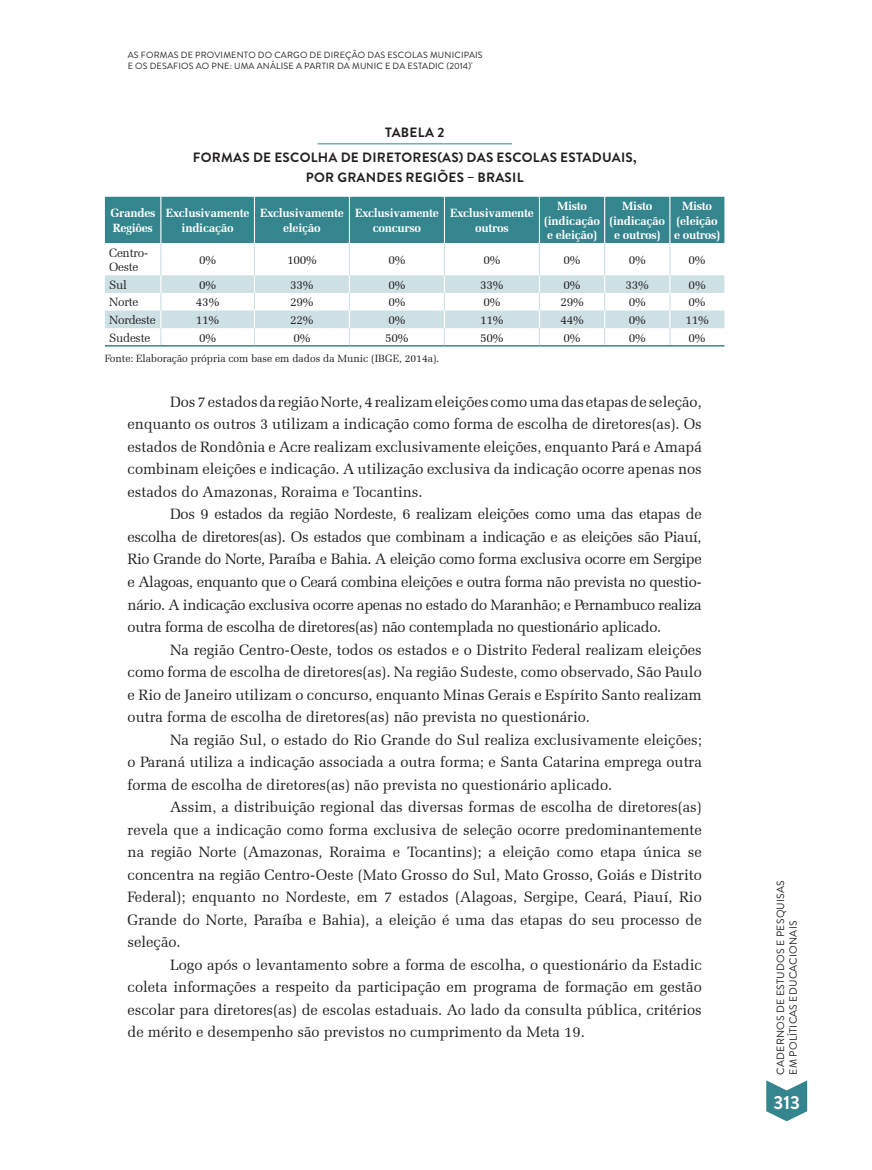
<style>
.page{position:relative;width:872px;height:1170px;background:#fff}
.page>*{position:absolute;margin:0;border:0;box-sizing:border-box;transform-origin:0 0}
.t1{font:700 18.9px "Brandon Grotesque";color:#fff}
.t2{font:15px/22.5px "Zapf Elliptical 711 BT";color:#231f20;text-align:justify}
.t3{font:700 13.5px/24.8px "Brandon Grotesque";letter-spacing:.02em;color:#231f20;text-align:center}
.t4{font:700 12px/14.4px "Zapf Elliptical 711 BT";letter-spacing:-.02em;color:#fff;text-align:center}
.t5{font:12px/14.4px "Zapf Elliptical 711 BT";letter-spacing:-.02em;color:#231f20}
.t6{font:10.5px "Zapf Elliptical 711 BT";color:#231f20}
.t7{font:10.5px/12.6px "Brandon Grotesque";letter-spacing:.02em;color:#231f20}
.t8{font:9px/10.8px "Brandon Grotesque";letter-spacing:.02em;color:#231f20}
</style>
<div class="page">
<svg style="left:766px;top:1080px;width:41px;height:41px"></svg>
<hr style="left:317px;top:143px;width:195px;height:1px;background:#34858d">
<div style="left:105px;top:197px;width:619px;height:46px;background:#34858d"></div>
<svg style="left:105px;top:243px;width:619px;height:32px"></svg>
<hr style="left:160px;top:197px;width:1px;height:46px;background:#fff">
<hr style="left:254px;top:197px;width:1px;height:46px;background:#fff">
<hr style="left:349px;top:197px;width:1px;height:46px;background:#fff">
<hr style="left:444px;top:197px;width:1px;height:46px;background:#fff">
<hr style="left:539px;top:197px;width:1px;height:46px;background:#fff">
<hr style="left:604px;top:197px;width:1px;height:46px;background:#fff">
<hr style="left:669px;top:197px;width:1px;height:46px;background:#fff">
<hr style="left:160px;top:243px;width:1px;height:32px;background:#cde0e4">
<hr style="left:254px;top:243px;width:1px;height:32px;background:#cde0e4">
<hr style="left:349px;top:243px;width:1px;height:32px;background:#cde0e4">
<hr style="left:444px;top:243px;width:1px;height:32px;background:#cde0e4">
<hr style="left:539px;top:243px;width:1px;height:32px;background:#cde0e4">
<hr style="left:604px;top:243px;width:1px;height:32px;background:#cde0e4">
<hr style="left:669px;top:243px;width:1px;height:32px;background:#cde0e4">
<svg style="left:105px;top:275px;width:619px;height:70px"></svg>
<hr style="left:105px;top:345px;width:56px;height:1px;background:#34858d">
<hr style="left:161px;top:345px;width:93px;height:1px;background:#34858d">
<hr style="left:254px;top:345px;width:95px;height:1px;background:#34858d">
<hr style="left:349px;top:345px;width:95px;height:1px;background:#34858d">
<hr style="left:444px;top:345px;width:95px;height:1px;background:#34858d">
<hr style="left:539px;top:345px;width:65px;height:1px;background:#34858d">
<hr style="left:604px;top:345px;width:66px;height:1px;background:#34858d">
<hr style="left:670px;top:345px;width:54px;height:1px;background:#34858d">
<p class="t8" style="left:128px;top:50px;width:356px">AS FORMAS DE PROVIMENTO DO CARGO DE DIREÇÃO DAS ESCOLAS MUNICIPAIS<br>E OS DESAFIOS AO PNE: UMA ANÁLISE A PARTIR DA MUNIC E DA ESTADIC (2014)<sup>*</sup></p>
<p class="t3" style="left:193px;top:120px;width:445px">TABELA 2<br>FORMAS DE ESCOLHA DE DIRETORES(AS) DAS ESCOLAS ESTADUAIS,</p>
<p class="t3" style="left:306px;top:165px;width:182px">POR GRANDES REGIÕES – BRA</p>
<p class="t3" style="left:504px;top:165px;width:20px">SIL</p>
<p class="t4" style="left:110px;top:206px;width:47px;text-align:left">Grandes<br>Regiôes</p>
<p class="t4" style="left:166px;top:206px;width:85px">Exclusivamente indicação</p>
<p class="t4" style="left:260px;top:206px;width:85px">Exclusivamente eleição</p>
<p class="t4" style="left:355px;top:206px;width:85px">Exclusivamente concurso</p>
<p class="t4" style="left:450px;top:206px;width:85px">Exclusivamente outros</p>
<p class="t4" style="left:544px;top:199px;width:57px">Misto (indicação e eleição)</p>
<p class="t4" style="left:609px;top:199px;width:57px">Misto (indicação e outros)</p>
<p class="t4" style="left:674px;top:199px;width:48px">Misto (eleição e outros)</p>
<p class="t5" style="left:109px;top:245px;width:41px">Centro-<br>Oeste</p>
<p class="t5" style="left:199px;top:252px;width:19px">0%</p>
<p class="t5" style="left:287px;top:252px;width:31px">100%</p>
<p class="t5" style="left:388px;top:252px;width:19px">0%</p>
<p class="t5" style="left:483px;top:252px;width:19px">0%</p>
<p class="t5" style="left:563px;top:252px;width:19px">0%</p>
<p class="t5" style="left:629px;top:252px;width:19px">0%</p>
<p class="t5" style="left:688px;top:252px;width:19px">0%</p>
<p class="t5" style="left:109px;top:277px;width:19px">Sul</p>
<p class="t5" style="left:199px;top:277px;width:19px">0%</p>
<p class="t5" style="left:290px;top:277px;width:25px">33%</p>
<p class="t5" style="left:388px;top:277px;width:19px">0%</p>
<p class="t5" style="left:480px;top:277px;width:25px">33%</p>
<p class="t5" style="left:563px;top:277px;width:19px">0%</p>
<p class="t5" style="left:625px;top:277px;width:25px">33%</p>
<p class="t5" style="left:688px;top:277px;width:19px">0%</p>
<p class="t5" style="left:109px;top:295px;width:31px">Norte</p>
<p class="t5" style="left:196px;top:295px;width:25px">43%</p>
<p class="t5" style="left:290px;top:295px;width:25px">29%</p>
<p class="t5" style="left:388px;top:295px;width:19px">0%</p>
<p class="t5" style="left:483px;top:295px;width:19px">0%</p>
<p class="t5" style="left:560px;top:295px;width:25px">29%</p>
<p class="t5" style="left:629px;top:295px;width:19px">0%</p>
<p class="t5" style="left:688px;top:295px;width:19px">0%</p>
<p class="t5" style="left:109px;top:312px;width:48px">Nordeste</p>
<p class="t5" style="left:196px;top:312px;width:25px">11%</p>
<p class="t5" style="left:290px;top:312px;width:25px">22%</p>
<p class="t5" style="left:388px;top:312px;width:19px">0%</p>
<p class="t5" style="left:480px;top:312px;width:25px">11%</p>
<p class="t5" style="left:560px;top:312px;width:25px">44%</p>
<p class="t5" style="left:628px;top:312px;width:19px">0%</p>
<p class="t5" style="left:685px;top:312px;width:25px">11%</p>
<p class="t5" style="left:109px;top:330px;width:43px">Sudeste</p>
<p class="t5" style="left:199px;top:330px;width:19px">0%</p>
<p class="t5" style="left:293px;top:330px;width:19px">0%</p>
<p class="t5" style="left:385px;top:330px;width:25px">50%</p>
<p class="t5" style="left:480px;top:330px;width:25px">50%</p>
<p class="t5" style="left:563px;top:330px;width:19px">0%</p>
<p class="t5" style="left:628px;top:330px;width:19px">0%</p>
<p class="t5" style="left:688px;top:330px;width:19px">0%</p>
<p class="t6" style="left:105px;top:352px;width:336px">Fonte: Elaboração própria com base em dados da Munic (IBGE, 2014a).</p>
<p class="t2" style="left:128px;top:390px;width:576px;text-indent:43px">Dos 7 estados da região Norte, 4 realizam eleições como uma das etapas de seleção, enquanto os outros 3 utilizam a indicação como forma de escolha de diretores(as). Os estados de Rondônia e Acre realizam exclusivamente eleições, enquanto Pará e Amapá combinam eleições e indicação. A utilização exclusiva da indicação ocorre apenas nos estados do Amazonas, Roraima e Tocantins.</p>
<p class="t2" style="left:128px;top:503px;width:576px;text-indent:43px">Dos 9 estados da região Nordeste, 6 realizam eleições como uma das etapas de escolha de diretores(as). Os estados que combinam a indicação e as eleições são Piauí, Rio Grande do Norte, Paraíba e Bahia. A eleição como forma exclusiva ocorre em Sergipe e Alagoas, enquanto que o Ceará combina eleições e outra forma não prevista no questio&shy;nário. A indicação exclusiva ocorre apenas no estado do Maranhão; e Pernambuco realiza outra forma de escolha de diretores(as) não contemplada no questionário aplicado.</p>
<p class="t2" style="left:128px;top:638px;width:575px;text-indent:43px">Na região Centro-Oeste, todos os estados e o Distrito Federal realizam eleições como forma de escolha de diretores(as). Na região Sudeste, como observado, São Paulo e Rio de Janeiro utilizam o concurso, enquanto Minas Gerais e Espírito Santo realizam outra forma de escolha de diretores(as) não prevista no questionário.</p>
<p class="t2" style="left:128px;top:728px;width:576px;text-indent:43px">Na região Sul, o estado do Rio Grande do Sul realiza exclusivamente eleições; o Paraná utiliza a indicação associada a outra forma; e Santa Catarina emprega outra forma de escolha de diretores(as) não prevista no questionário aplicado.</p>
<p class="t2" style="left:128px;top:795px;width:576px;text-indent:43px">Assim, a distribuição regional das diversas formas de escolha de diretores(as) revela que a indicação como forma exclusiva de seleção ocorre predominantemente na região Norte (Amazonas, Roraima e Tocantins); a eleição como etapa única se concentra na região Centro-Oeste (Mato Grosso do Sul, Mato Grosso, Goiás e Distrito Federal); enquanto no Nordeste, em 7 estados (Alagoas, Sergipe, Ceará, Piauí, Rio Grande do Norte, Paraíba e Bahia), a eleição é uma das etapas do seu processo de seleção.</p>
<p class="t2" style="left:128px;top:953px;width:576px;text-indent:43px">Logo após o levantamento sobre a forma de escolha, o questionário da Estadic coleta informações a respeito da participação em programa de formação em gestão escolar para diretores(as) de escolas estaduais. Ao lado da consulta pública, critérios de mérito e desempenho são previstos no cumprimento da Meta 19.</p>
<p class="t7" style="left:774px;top:1074px;width:196px;rotate:-90deg">CADERNOS DE ESTUDOS E PESQUISAS<br>EM POLÍTICAS E DUCACIONAIS</p>
<p class="t1" style="left:773px;top:1088px;width:28px">313</p>
</div>
